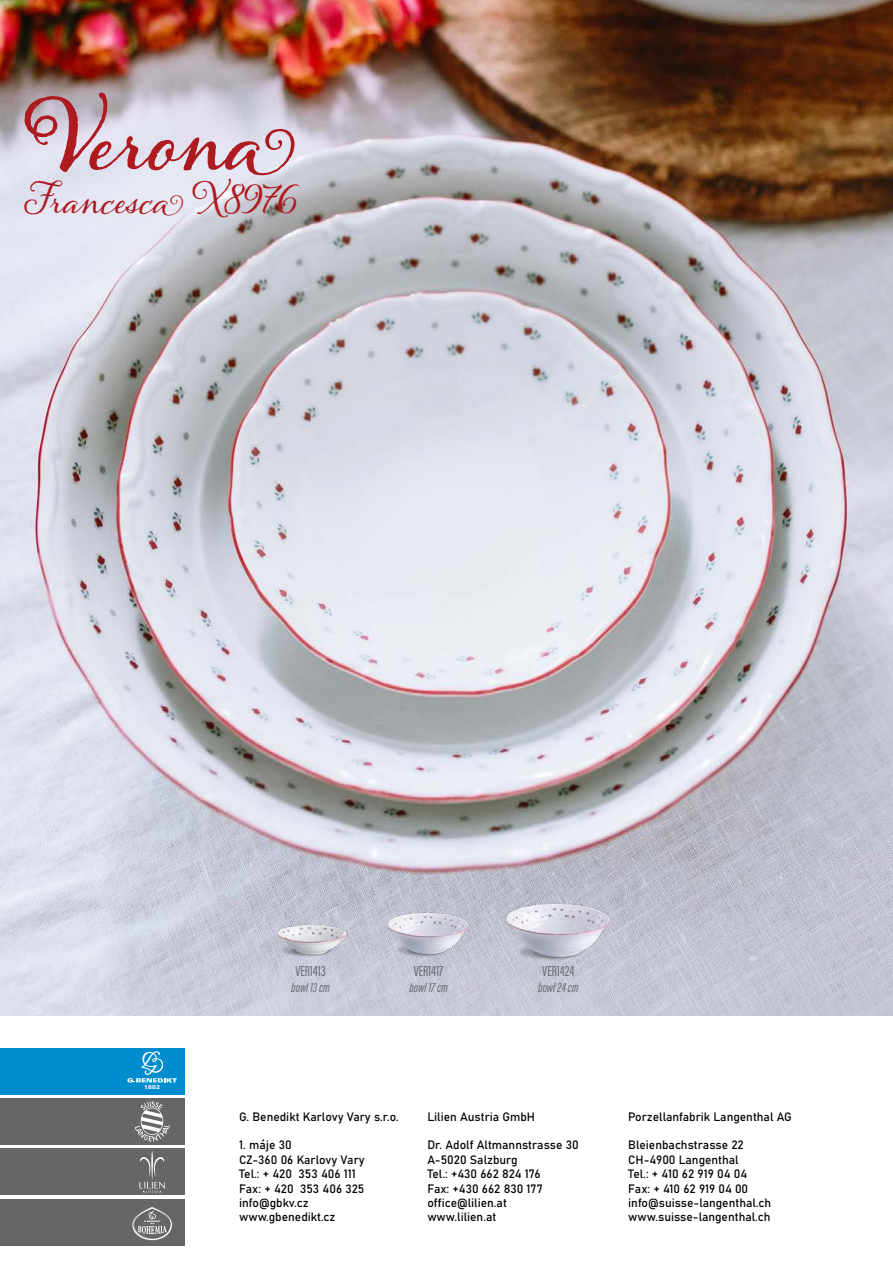
<style>
.page{position:relative;width:893px;height:1263px;background:#fff}
.page>*{position:absolute;margin:0;border:0;box-sizing:border-box;transform-origin:0 0}
.t1{font:700 88.2px "Alana";color:#ae1b1f}
.t2{font:38.85px "Alana";color:#ae1b1f}
.t3{font:15px "Acumin Pro Extra Cond";color:#636b6f}
.t4{font:italic 13.5px "Acumin Pro Extra Cond";color:#636b6f}
.t5{font:12px/14.4px "Bahnschrift";color:#000}
</style>
<div class="page">
<img style="left:0;top:0;width:893px;height:1016px">
<img style="left:495px;top:903px;width:128px;height:76px">
<img style="left:380px;top:910px;width:101px;height:52px">
<img style="left:264px;top:915px;width:96px;height:57px">
<div style="left:0;top:1048px;width:185px;height:47px;background:#008dce"></div>
<svg style="left:127px;top:1051px;width:50px;height:38px"></svg>
<div style="left:0;top:1098px;width:185px;height:47px;background:#666"></div>
<svg style="left:135px;top:1101px;width:35px;height:40px"></svg>
<div style="left:0;top:1148px;width:185px;height:47px;background:#666"></div>
<svg style="left:139px;top:1151px;width:26px;height:42px"></svg>
<div style="left:0;top:1199px;width:185px;height:46px;background:#666"></div>
<svg style="left:132px;top:1207px;width:40px;height:33px"></svg>
<h1 class="t1" style="left:30px;top:87px;width:267px">Verona</h1>
<h2 class="t2" style="left:26px;top:177px;width:274px">Francesca X8976</h2>
<p class="t3" style="left:295px;top:962px;width:32px">VER1413</p>
<p class="t4" style="left:291px;top:979px;width:40px">bowl 13 cm</p>
<p class="t3" style="left:414px;top:962px;width:31px">VER1417</p>
<p class="t4" style="left:409px;top:979px;width:40px">bowl 17 cm</p>
<p class="t3" style="left:542px;top:962px;width:34px">VER1424</p>
<p class="t4" style="left:538px;top:979px;width:42px">bowl 24 cm</p>
<p class="t5" style="left:239px;top:1108px;width:161px">G. Benedikt Karlovy Vary s.r.o.</p>
<p class="t5" style="left:239px;top:1137px;width:127px">1. máje 30<br>CZ-360 06 Karlovy Vary<br>Tel.: + 420 353 406 111<br>Fax: + 420 353 406 325 info@gbkv.cz www.gbenedikt.cz</p>
<p class="t5" style="left:427px;top:1108px;width:109px">Lilien Austria GmbH</p>
<p class="t5" style="left:427px;top:1137px;width:153px">Dr. Adolf Altmannstrasse 30<br>A-5020 Salzburg<br>Tel.: +430 662 824 176<br>Fax: +430 662 830 177 office@lilien.at www.lilien.at</p>
<p class="t5" style="left:628px;top:1108px;width:165px">Porzellanfabrik Langenthal AG</p>
<p class="t5" style="left:628px;top:1137px;width:144px">Bleienbachstrasse 22<br>CH-4900 Langenthal<br>Tel.: + 410 62 919 04 04<br>Fax: + 410 62 919 04 00 info@suisse-langenthal.ch www.suisse-langenthal.ch</p>
</div>
